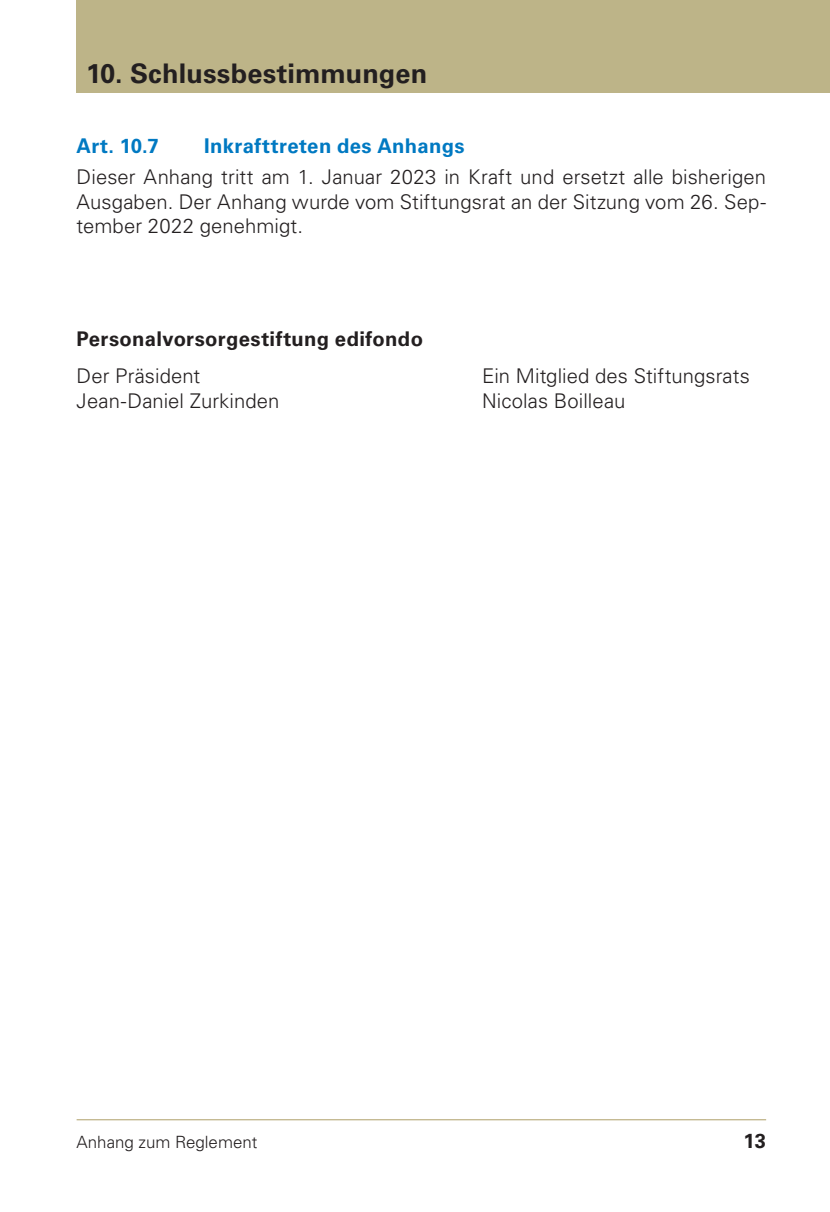
<style>
.page{position:relative;width:830px;height:1212px;background:#fff}
.page>*{position:absolute;margin:0;border:0;box-sizing:border-box;transform-origin:0 0}
.t1{font:700 27px "Univers LT Std";letter-spacing:.005em;color:#231f20}
.t2{font:300 20.25px/24.8px "Univers LT Std";letter-spacing:.005em;color:#231f20;text-align:justify}
.t3{font:700 20.25px "Univers LT Std";letter-spacing:.02em;color:#231f20}
.t4{font:700 20.25px "Univers LT Std";letter-spacing:.02em;color:#0079c2}
.t5{font:300 16.88px "Univers LT Std";color:#231f20}
</style>
<div class="page">
<hr style="left:77px;top:1119px;width:688px;height:1px;background:#b8aa7a">
<div style="left:77px;top:0;width:752px;height:93px;background:#bdb488"></div>
<h1 class="t1" style="left:86px;top:58px;width:342px">10. Schlussbestimmungen</h1>
<p class="t4" style="left:77px;top:134px;width:83px">Art. 10.7</p>
<p class="t4" style="left:204px;top:134px;width:262px">Inkrafttreten des Anhangs</p>
<p class="t2" style="left:77px;top:164px;width:690px">Dieser Anhang tritt am 1. Januar 2023 in Kraft und ersetzt alle bisherigen Ausgaben. Der Anhang wurde vom Stiftungsrat an der Sitzung vom 26. Sep&shy;tember 2022 genehmigt.</p>
<p class="t3" style="left:77px;top:327px;width:348px">Personalvorsorgestiftung edifondo</p>
<p class="t2" style="left:77px;top:364px;width:125px">Der Präsident</p>
<p class="t2" style="left:482px;top:364px;width:269px">Ein Mitglied des Stiftungsrats</p>
<p class="t2" style="left:77px;top:389px;width:204px">Jean-Daniel Zurkinden</p>
<p class="t2" style="left:482px;top:389px;width:145px">Nicolas Boilleau</p>
<p class="t5" style="left:77px;top:1132px;width:182px">Anhang zum Reglement</p>
<p class="t3" style="left:743px;top:1129px;width:24px">13</p>
</div>
